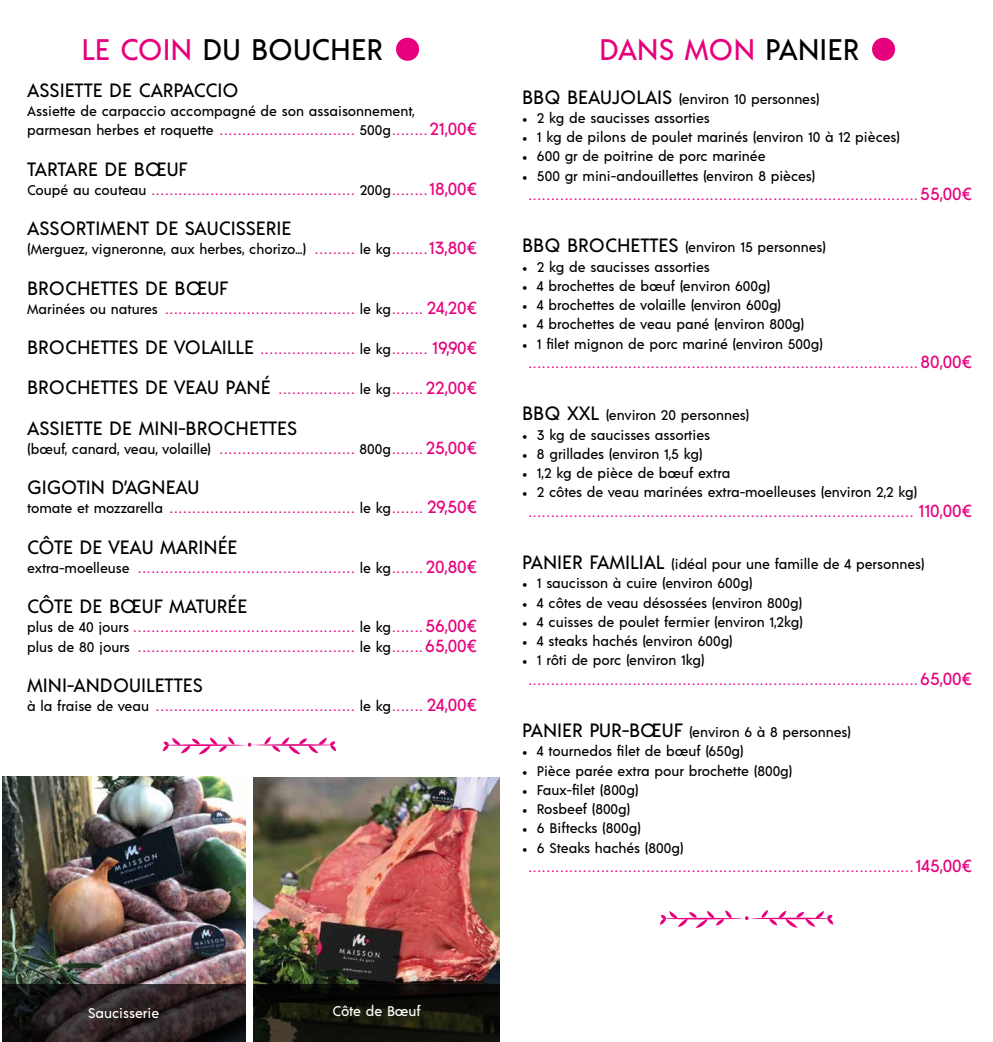
<style>
.page{position:relative;width:993px;height:1042px;background:#fff}
.page>*{position:absolute;margin:0;border:0;box-sizing:border-box;transform-origin:0 0}
.t1{font:500 29.75px "Acre";color:#000}
.t2{font:500 29.75px "Acre";letter-spacing:-.005em;color:#e6007d}
.t3{font:500 19.25px "Acre";color:#000}
.t4{font:500 14px/19.2px "Acre";color:#e6007d}
.t5{font:500 14px/19.2px "Acre";color:#000}
.t6{font:500 14px "Acre";color:#fff}
.s1{color:#e6007d}
.s2{color:#000}
.s3{font-size:17.5px;color:#e6007d}
.s4{font-size:17.5px}
.s5{font-size:19.25px;color:#000}
.s6{font-size:19.25px}
.s7{font-family:"Minion Pro";font-weight:400}
.s8{font-family:"Minion Pro";font-weight:400;color:#000}
</style>
<div class="page">
<img style="left:2px;top:777px;width:243px;height:207px">
<img style="left:253px;top:777px;width:246px;height:207px">
<svg style="left:253px;top:984px;width:246px;height:58px;background:#11110a"></svg>
<svg style="left:2px;top:984px;width:243px;height:58px;background:#251e20"></svg>
<div style="left:396px;top:38px;width:23px;height:23px;background:#e6007d;border-radius:50%"></div>
<div style="left:871px;top:38px;width:23px;height:23px;background:#e6007d;border-radius:50%"></div>
<hr style="left:167px;top:744px;width:80px;height:2px;background:#e6007d;border-radius:50%">
<svg style="left:163px;top:736px;width:72px;height:18px"></svg>
<hr style="left:252px;top:744px;width:79px;height:2px;background:#e6007d;border-radius:50%">
<svg style="left:264px;top:736px;width:72px;height:18px"></svg>
<hr style="left:664px;top:918px;width:79px;height:1px;background:#e6007d;border-radius:50%">
<svg style="left:660px;top:910px;width:71px;height:18px"></svg>
<hr style="left:748px;top:917px;width:80px;height:2px;background:#e6007d;border-radius:50%">
<svg style="left:760px;top:910px;width:72px;height:18px"></svg>
<svg style="left:745px;top:916px;width:3px;height:4px"></svg>
<h1 class="t1" style="left:81px;top:29px;width:303px"><span class="s1">LE COIN</span> DU BOUCHER</h1>
<h1 class="t2" style="left:599px;top:29px;width:261px">DANS MON <span class="s2">PANIER</span></h1>
<h2 class="t3" style="left:27px;top:77px;width:213px">ASSIETTE DE CARPACCIO</h2>
<p class="t5" style="left:27px;top:101px;width:451px">Assiette de carpaccio accompagné de son assaisonnement, parmesan herbes et roquette <span class="s1">..............................</span> 500g<span class="s1">........</span><span class="s3">21,00€</span></p>
<h2 class="t3" style="left:27px;top:155px;width:162px">TARTARE DE BŒUF</h2>
<p class="t4" style="left:27px;top:179px;width:451px"><span class="s2">Coupé au couteau</span> ............................................. <span class="s2">200g</span>........<span class="s4">18,00€</span></p>
<h2 class="t3" style="left:27px;top:215px;width:266px">ASSORTIMENT DE SAUCISSERIE</h2>
<p class="t5" style="left:27px;top:239px;width:451px">(Merguez, vigneronne, aux herbes, chorizo...) <span class="s1">.........</span> le kg<span class="s1">........</span><span class="s3">13,80€</span></p>
<h2 class="t3" style="left:27px;top:274px;width:202px">BROCHETTES DE BŒUF</h2>
<p class="t4" style="left:27px;top:298px;width:451px"><span class="s2">Marinées ou natures</span> .......................................... <span class="s2">le kg</span>....... <span class="s4">24,20€</span></p>
<p class="t4" style="left:27px;top:339px;width:451px"><span class="s5">BROCHETTES DE VOLAILLE</span> ..................... <span class="s2">le kg</span>........ <span class="s4">19,90€</span></p>
<p class="t4" style="left:27px;top:379px;width:451px"><span class="s5">BROCHETTES DE VEAU PANÉ</span> ................. <span class="s2">le kg</span>.......<span class="s4">22,00€</span></p>
<h2 class="t3" style="left:27px;top:414px;width:271px">ASSIETTE DE MINI-BROCHETTES</h2>
<p class="t4" style="left:27px;top:438px;width:451px"><span class="s2">(bœuf, canard, veau, volaille)</span> .............................. <span class="s2">800g</span>.......<span class="s4">25,00€</span></p>
<h2 class="t3" style="left:27px;top:474px;width:174px">GIGOTIN D’AGNEAU</h2>
<p class="t4" style="left:27px;top:498px;width:451px"><span class="s2">tomate et mozzarella</span> ......................................... <span class="s2">le kg</span>....... <span class="s4">29,50€</span></p>
<h2 class="t3" style="left:27px;top:533px;width:212px">CÔTE DE VEAU MARINÉE</h2>
<p class="t4" style="left:27px;top:557px;width:451px"><span class="s2">extra-moelleuse</span> ................................................ <span class="s2">le kg</span>.......<span class="s4">20,80€</span></p>
<h2 class="t3" style="left:27px;top:593px;width:222px">CÔTE DE BŒUF MATURÉE</h2>
<p class="t4" style="left:27px;top:617px;width:451px"><span class="s2">plus de 40 jours</span> ................................................. <span class="s2">le kg</span>.......<span class="s4">56,00€ </span><span class="s2">plus de 80 jours</span> ................................................ <span class="s2">le kg</span>.......<span class="s4">65,00€</span></p>
<h2 class="t3" style="left:27px;top:672px;width:177px">MINI-ANDOUILETTES</h2>
<p class="t4" style="left:27px;top:696px;width:451px"><span class="s2">à la fraise de veau</span> ............................................ <span class="s2">le kg</span>....... <span class="s4">24,00€</span></p>
<p class="t5" style="left:522px;top:88px;width:299px"><span class="s6">BBQ BEAUJOLAIS</span> (environ 10 personnes)</p>
<p class="t5" style="left:522px;top:107px;width:189px"><span class="s7">•</span> 2 kg de saucisses assorties</p>
<p class="t5" style="left:522px;top:127px;width:379px"><span class="s7">•</span> 1 kg de pilons de poulet marinés (environ 10 à 12 pièces)</p>
<p class="t5" style="left:522px;top:146px;width:245px"><span class="s7">•</span> 600 gr de poitrine de porc marinée</p>
<p class="t4" style="left:529px;top:165px;width:444px;text-indent:-7px"><span class="s8">•</span> <span class="s2">500 gr mini-andouillettes (environ 8 pièces) </span>......................................................................................<span class="s4">55,00€</span></p>
<p class="t5" style="left:522px;top:237px;width:305px"><span class="s6">BBQ BROCHETTES</span> (environ 15 personnes)</p>
<p class="t5" style="left:522px;top:256px;width:189px"><span class="s7">•</span> 2 kg de saucisses assorties</p>
<p class="t5" style="left:522px;top:275px;width:250px"><span class="s7">•</span> 4 brochettes de bœuf (environ 600g)</p>
<p class="t5" style="left:522px;top:295px;width:260px"><span class="s7">•</span> 4 brochettes de volaille (environ 600g)</p>
<p class="t5" style="left:522px;top:314px;width:284px"><span class="s7">•</span> 4 brochettes de veau pané (environ 800g)</p>
<p class="t4" style="left:529px;top:333px;width:444px;text-indent:-7px"><span class="s8">•</span> <span class="s2">1 filet mignon de porc mariné (environ 500g) </span>......................................................................................<span class="s4">80,00€</span></p>
<p class="t5" style="left:522px;top:405px;width:229px"><span class="s6">BBQ XXL</span> (environ 20 personnes)</p>
<p class="t5" style="left:522px;top:424px;width:189px"><span class="s7">•</span> 3 kg de saucisses assorties</p>
<p class="t5" style="left:522px;top:443px;width:182px"><span class="s7">•</span> 8 grillades (environ 1,5 kg)</p>
<p class="t5" style="left:522px;top:463px;width:210px"><span class="s7">•</span> 1,2 kg de pièce de bœuf extra</p>
<p class="t4" style="left:529px;top:482px;width:444px;text-indent:-7px"><span class="s8">•</span> <span class="s2">2 côtes de veau marinées extra-moelleuses (environ 2,2 kg) </span>..................................................................................... <span class="s4">110,00€</span></p>
<p class="t5" style="left:522px;top:554px;width:404px"><span class="s6">PANIER FAMILIAL</span> (idéal pour une famille de 4 personnes)</p>
<p class="t5" style="left:522px;top:573px;width:232px"><span class="s7">•</span> 1 saucisson à cuire (environ 600g)</p>
<p class="t5" style="left:522px;top:592px;width:282px"><span class="s7">•</span> 4 côtes de veau désossées (environ 800g)</p>
<p class="t5" style="left:522px;top:611px;width:282px"><span class="s7">•</span> 4 cuisses de poulet fermier (environ 1,2kg)</p>
<p class="t5" style="left:522px;top:631px;width:212px"><span class="s7">•</span> 4 steaks hachés (environ 600g)</p>
<p class="t4" style="left:529px;top:650px;width:444px;text-indent:-7px"><span class="s8">•</span> <span class="s2">1 rôti de porc (environ 1kg) </span>......................................................................................<span class="s4">65,00€</span></p>
<p class="t5" style="left:522px;top:722px;width:330px"><span class="s6">PANIER PUR-BŒUF</span> (environ 6 à 8 personnes)</p>
<p class="t5" style="left:522px;top:741px;width:223px"><span class="s7">•</span> 4 tournedos filet de bœuf (650g)</p>
<p class="t5" style="left:522px;top:760px;width:272px"><span class="s7">•</span> Pièce parée extra pour brochette (800g)</p>
<p class="t5" style="left:522px;top:779px;width:118px"><span class="s7">•</span> Faux-filet (800g)</p>
<p class="t5" style="left:522px;top:799px;width:110px"><span class="s7">•</span> Rosbeef (800g)</p>
<p class="t5" style="left:522px;top:818px;width:120px"><span class="s7">•</span> 6 Biftecks (800g)</p>
<p class="t4" style="left:529px;top:837px;width:444px;text-indent:-7px"><span class="s8">•</span> <span class="s2">6 Steaks hachés (800g) </span>.....................................................................................<span class="s4">145,00€</span></p>
<p class="t6" style="left:88px;top:1003px;width:73px">Saucisserie</p>
<p class="t6" style="left:332px;top:1001px;width:90px">Côte de Bœuf</p>
</div>
